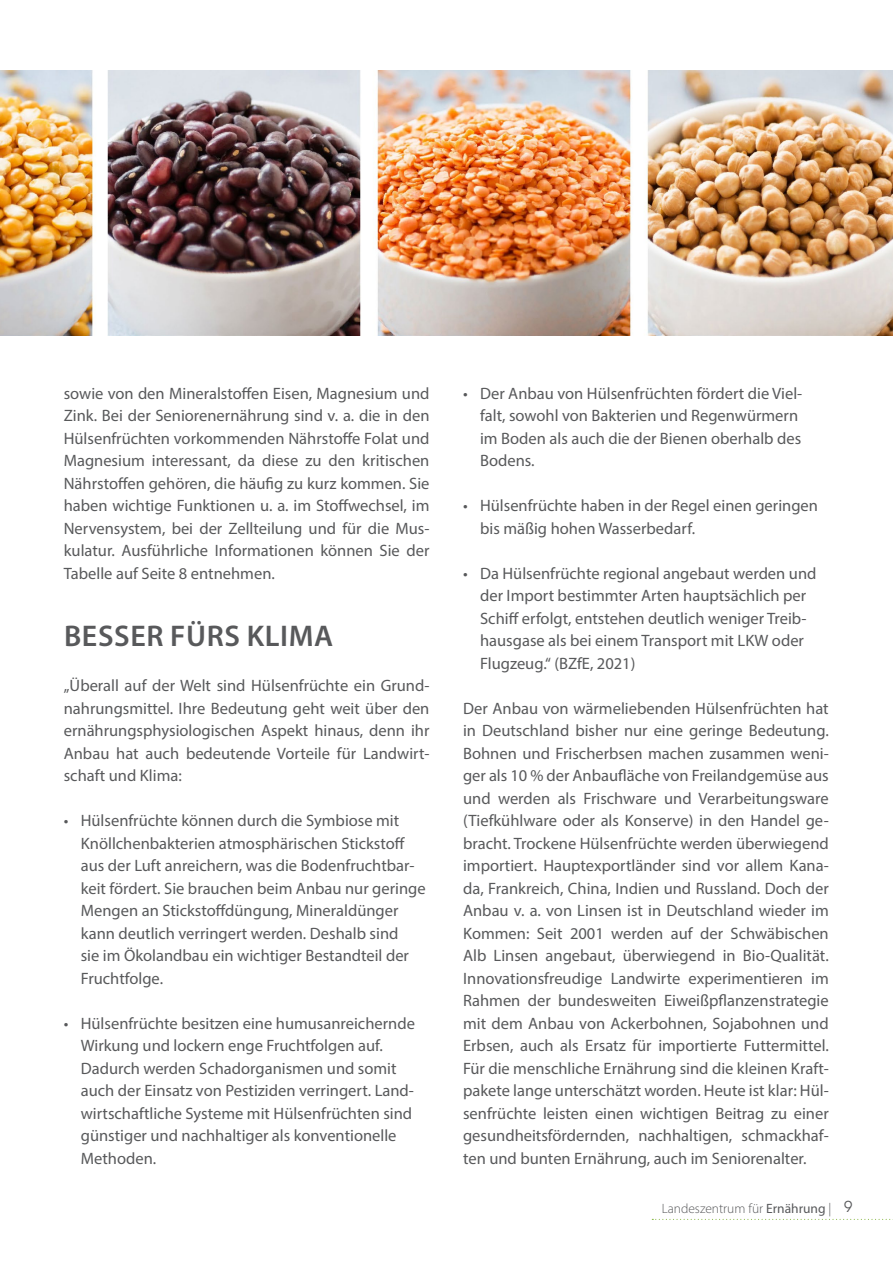
<style>
.page{position:relative;width:893px;height:1263px;background:#fff}
.page>*{position:absolute;margin:0;border:0;box-sizing:border-box;transform-origin:0 0}
.Headline_20pt_23ZAB{font:600 30px "Myriad Pro";letter-spacing:.02em;color:#58595b}
.Fliestext_Myriad_11{font:16.5px/22.5px "Myriad Pro";color:#58595b;text-align:justify}
.Aufzählung{font:16.5px/22.5px "Myriad Pro";color:#58595b}
.t1{font:300 13.5px "Myriad Pro";color:#58595b}
.s1{font-weight:400}
.s2{font-family:"Avant Garde Gothic ITC";font-weight:400;font-size:15px}
</style>
<div class="page">
<svg style="left:652px;top:1219px;width:241px;height:1px"></svg>
<img style="left:0;top:70px;width:893px;height:266px">
<p class="Fliestext_Myriad_11" style="left:64px;top:382px;width:367px">sowie von den Mineralstoffen Eisen, Magnesium und Zink. Bei der Seniorenernährung sind v. a. die in den Hülsenfrüchten vorkommenden Nährstoffe Folat und Magnesium interessant, da diese zu den kritischen Nährstoffen gehören, die häufig zu kurz kommen. Sie haben wichtige Funktionen u. a. im Stoffwechsel, im Nervensystem, bei der Zellteilung und für die Mus&shy;kulatur. Ausführliche Informationen können Sie der Tabelle auf Seite 8 entnehmen.</p>
<p class="Headline_20pt_23ZAB" style="left:64px;top:617px;width:270px">BESSER FÜRS KLIMA</p>
<p class="Fliestext_Myriad_11" style="left:64px;top:674px;width:367px">„Überall auf der Welt sind Hülsenfrüchte ein Grund&shy;nahrungsmittel. Ihre Bedeutung geht weit über den ernährungsphysiologischen Aspekt hinaus, denn ihr Anbau hat auch bedeutende Vorteile für Landwirt&shy;schaft und Klima:</p>
<p class="Aufzählung" style="left:81px;top:809px;width:346px;text-indent:-17px">• Hülsenfrüchte können durch die Symbiose mit Knöllchenbakterien atmosphärischen Stickstoff aus der Luft anreichern, was die Bodenfruchtbar&shy;keit fördert. Sie brauchen beim Anbau nur geringe Mengen an Stickstoffdüngung, Mineraldünger kann deutlich verringert werden. Deshalb sind<br>sie im Ökolandbau ein wichtiger Bestandteil der Fruchtfolge.</p>
<p class="Aufzählung" style="left:81px;top:1012px;width:336px;text-indent:-17px">• Hülsenfrüchte besitzen eine humusanreichernde Wirkung und lockern enge Fruchtfolgen auf.<br>Dadurch werden Schadorganismen und somit auch der Einsatz von Pestiziden verringert. Land&shy;wirtschaftliche Systeme mit Hülsenfrüchten sind günstiger und nachhaltiger als konventionelle Methoden.</p>
<p class="Aufzählung" style="left:480px;top:382px;width:324px;text-indent:-17px">• Der Anbau von Hülsenfrüchten fördert die Viel&shy;falt, sowohl von Bakterien und Regenwürmern im Boden als auch die der Bienen oberhalb des Bodens.</p>
<p class="Aufzählung" style="left:480px;top:494px;width:339px;text-indent:-17px">• Hülsenfrüchte haben in der Regel einen geringen bis mäßig hohen Wasserbedarf.</p>
<p class="Aufzählung" style="left:480px;top:562px;width:338px;text-indent:-17px">• Da Hülsenfrüchte regional angebaut werden und der Import bestimmter Arten hauptsächlich per Schiff erfolgt, entstehen deutlich weniger Treib&shy;hausgase als bei einem Transport mit LKW oder Flugzeug.“ (BZfE, 2021)</p>
<p class="Fliestext_Myriad_11" style="left:463px;top:697px;width:367px">Der Anbau von wärmeliebenden Hülsenfrüchten hat in Deutschland bisher nur eine geringe Bedeutung.<br>Bohnen und Frischerbsen machen zusammen weni&shy;ger als 10 % der Anbaufläche von Freilandgemüse aus und werden als Frischware und Verarbeitungsware (Tiefkühlware oder als Konserve) in den Handel ge&shy;bracht. Trockene Hülsenfrüchte werden überwiegend importiert. Hauptexportländer sind vor allem Kana&shy;da, Frankreich, China, Indien und Russland. Doch der Anbau v. a. von Linsen ist in Deutschland wieder im Kommen: Seit 2001 werden auf der Schwäbischen Alb Linsen angebaut, überwiegend in Bio-Qualität.<br>Innovationsfreudige Landwirte experimentieren im Rahmen der bundesweiten Eiweißpflanzenstrategie mit dem Anbau von Ackerbohnen, Sojabohnen und Erbsen, auch als Ersatz für importierte Futtermittel.<br>Für die menschliche Ernährung sind die kleinen Kraft&shy;pakete lange unterschätzt worden. Heute ist klar: Hül&shy;senfrüchte leisten einen wichtigen Beitrag zu einer gesundheitsfördernden, nachhaltigen, schmackhaf&shy;ten und bunten Ernährung, auch im Seniorenalter.</p>
<p class="t1" style="left:662px;top:1200px;width:192px">Landeszentrum für <span class="s1">Ernährung</span> | <span class="s2">9</span></p>
</div>
